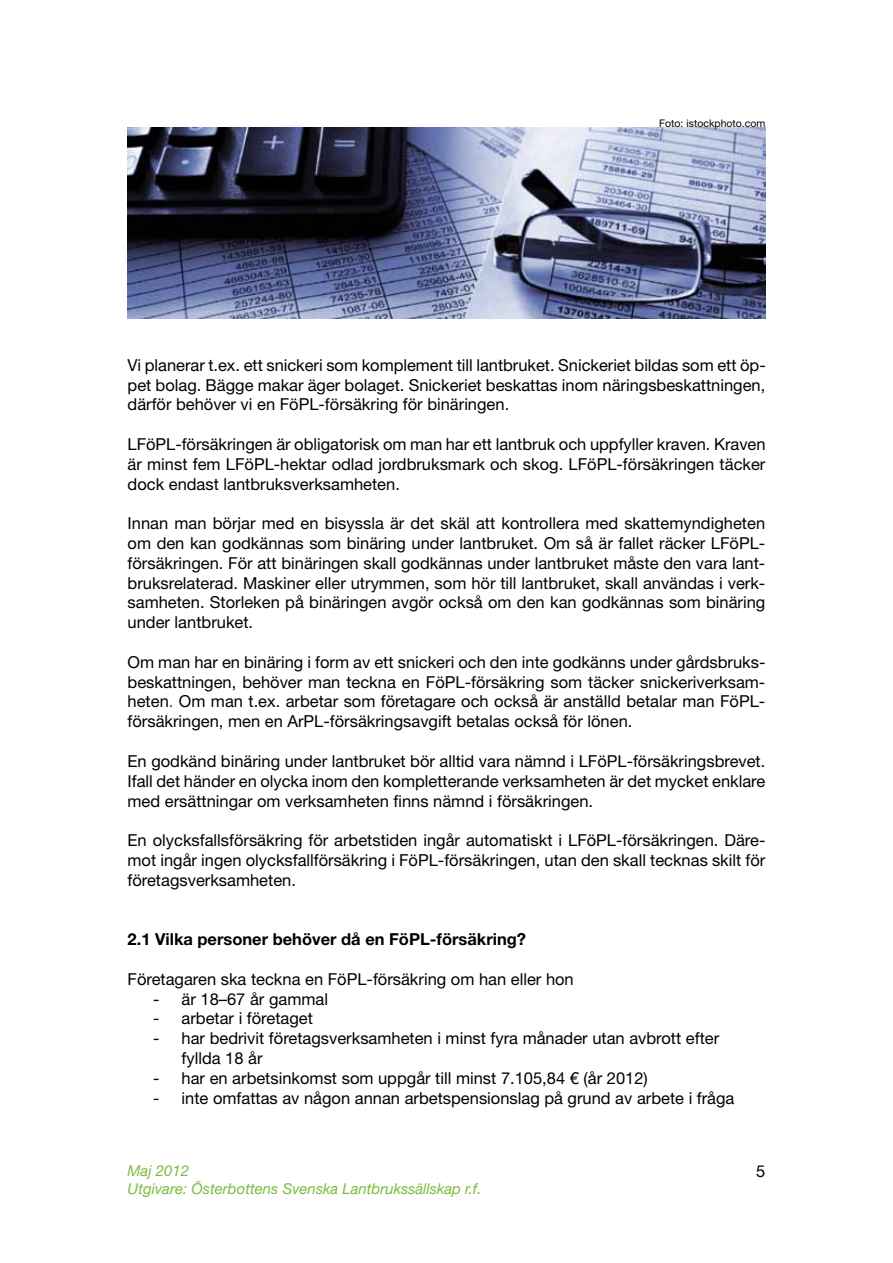
<style>
.page{position:relative;width:893px;height:1263px;background:#fff}
.page>*{position:absolute;margin:0;border:0;box-sizing:border-box;transform-origin:0 0}
.t1{font:16.5px/19.8px "Helvetica Neue LT Std";color:#000;text-align:justify}
.t2{font:700 16.5px "Helvetica Neue LT Std";color:#000}
.t3{font:italic 15px "Helvetica Neue LT Std";color:#7eba3d}
.t4{font:10.5px "Helvetica Neue LT Std";color:#000}
.s1{color:#414793}
</style>
<div class="page">
<img style="left:128px;top:128px;width:637px;height:191px">
<p class="t4" style="left:659px;top:116px;width:108px">Foto: istockphoto.com</p>
<p class="t1" style="left:128px;top:355px;width:640px">Vi planerar t.ex. ett snickeri som komplement till lantbruket. Snickeriet bildas som ett öp&shy;pet bolag. Bägge makar äger bolaget. Snickeriet beskattas inom näringsbeskattningen, därför behöver vi en FöPL-försäkring för binäringen.</p>
<p class="t1" style="left:128px;top:434px;width:639px">LFöPL-försäkringen är obligatorisk om man har ett lantbruk och uppfyller kraven. Kraven är minst fem LFöPL-hektar odlad jordbruksmark och skog. LFöPL-försäkringen täcker dock endast lantbruksverksamheten.</p>
<p class="t1" style="left:128px;top:513px;width:639px">Innan man börjar med en bisyssla är det skäl att kontrollera med skattemyndigheten om den kan godkännas som binäring under lantbruket. Om så är fallet räcker LFöPL&shy;försäkringen. För att binäringen skall godkännas under lantbruket måste den vara lant&shy;bruksrelaterad. Maskiner eller utrymmen, som hör till lantbruket, skall användas i verk&shy;samheten. Storleken på binäringen avgör också om den kan godkännas som binäring under lantbruket.</p>
<p class="t1" style="left:128px;top:652px;width:639px">Om man har en binäring i form av ett snickeri och den inte godkänns under gårdsbruks&shy;beskattningen, behöver man teckna en FöPL-försäkring som täcker snickeriverksam&shy;heten<span class="s1">.</span> Om man t.ex. arbetar som företagare och också är anställd betalar man FöPL&shy;försäkringen, men en ArPL-försäkringsavgift betalas också för lönen.</p>
<p class="t1" style="left:128px;top:751px;width:639px">En godkänd binäring under lantbruket bör alltid vara nämnd i LFöPL-försäkringsbrevet.<br>Ifall det händer en olycka inom den kompletterande verksamheten är det mycket enklare med ersättningar om verksamheten finns nämnd i försäkringen.</p>
<p class="t1" style="left:128px;top:830px;width:639px">En olycksfallsförsäkring för arbetstiden ingår automatiskt i LFöPL-försäkringen. Däre&shy;mot ingår ingen olycksfallförsäkring i FöPL-försäkringen, utan den skall tecknas skilt för företagsverksamheten.</p>
<p class="t2" style="left:128px;top:929px;width:400px">2.1 Vilka personer behöver då en FöPL-försäkring?</p>
<p class="t1" style="left:128px;top:969px;width:448px">Företagaren ska teckna en FöPL-försäkring om han eller hon</p>
<p class="t1" style="left:153px;top:988px;width:176px">- är 18–67 år gammal</p>
<p class="t1" style="left:153px;top:1008px;width:161px">- arbetar i företaget</p>
<p class="t1" style="left:182px;top:1028px;width:539px;text-indent:-28px">- har bedrivit företagsverksamheten i minst fyra månader utan avbrott efter fyllda 18 år</p>
<p class="t1" style="left:153px;top:1068px;width:496px">- har en arbetsinkomst som uppgår till minst 7.105,84 € (år 2012)</p>
<p class="t1" style="left:153px;top:1087px;width:583px">- inte omfattas av någon annan arbetspensionslag på grund av arbete i fråga</p>
<p class="t3" style="left:128px;top:1161px;width:63px">Maj 2012</p>
<p class="t1" style="left:756px;top:1161px;width:11px">5</p>
<p class="t3" style="left:128px;top:1179px;width:355px">Utgivare: Österbottens Svenska Lantbrukssällskap r.f.</p>
</div>
